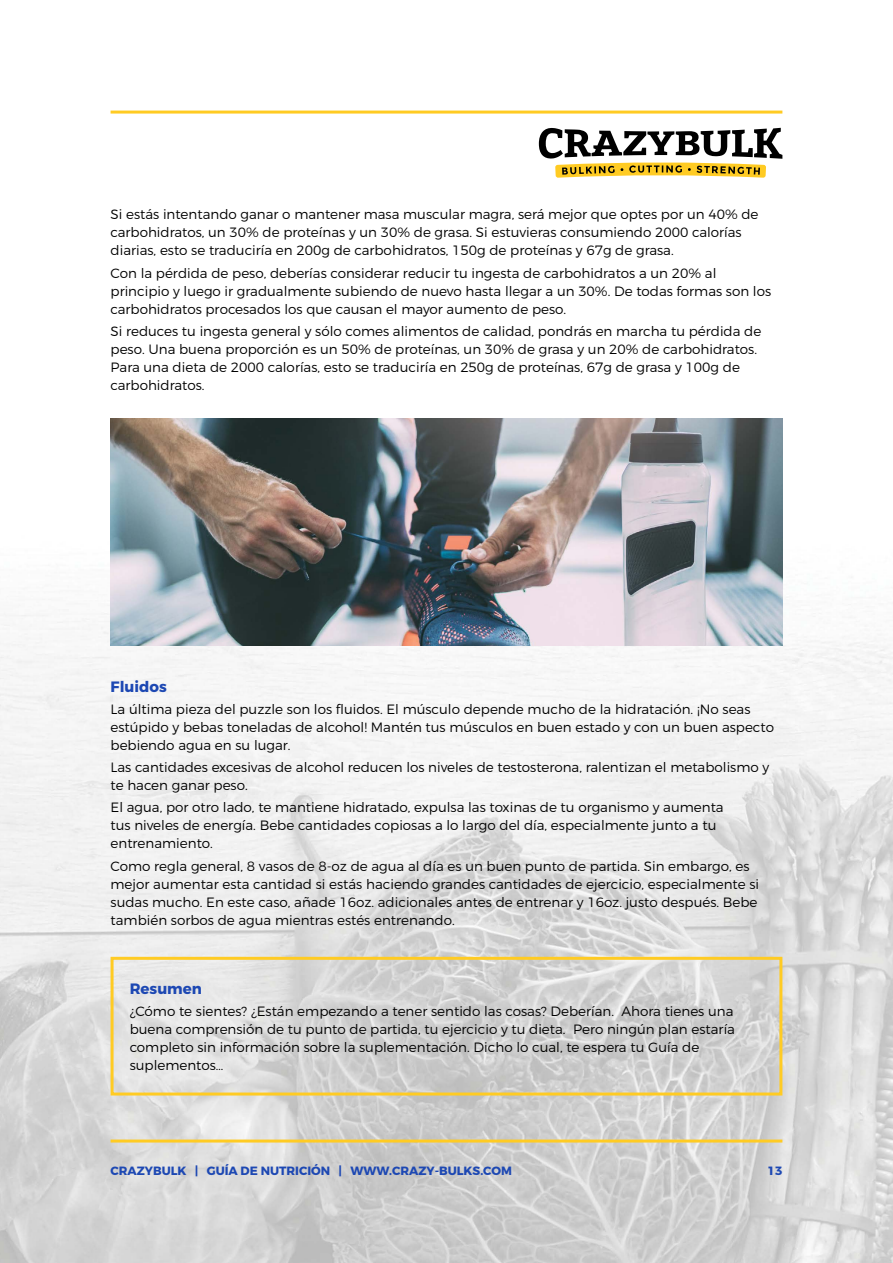
<style>
.page{position:relative;width:893px;height:1263px;background:#fff}
.page>*{position:absolute;margin:0;border:0;box-sizing:border-box;transform-origin:0 0}
.t1{font:700 15px "Montserrat";color:#1d48b3}
.t2{font:300 13.5px/18px "Montserrat";color:#000}
.t3{font:700 12px "Montserrat";color:#1d48b3}
</style>
<div class="page">
<img style="left:0;top:422px;width:893px;height:841px">
<img style="left:111px;top:419px;width:671px;height:226px">
<div style="left:111px;top:957px;width:671px;height:138px;border:3px solid #ffcb23"></div>
<hr style="left:111px;top:111px;width:671px;height:3px;background:#ffcb23">
<svg style="left:539px;top:128px;width:243px;height:50px"></svg>
<hr style="left:111px;top:1139px;width:671px;height:3px;background:#ffcb23">
<p class="t2" style="left:111px;top:205px;width:649px">Si estás intentando ganar o mantener masa muscular magra, será mejor que optes por un 40% de carbohidratos, un 30% de proteínas y un 30% de grasa. Si estuvieras consumiendo 2000 calorías diarias, esto se traduciría en 200g de carbohidratos, 150g de proteínas y 67g de grasa.</p>
<p class="t2" style="left:111px;top:264px;width:662px">Con la pérdida de peso, deberías considerar reducir tu ingesta de carbohidratos a un 20% al principio y luego ir gradualmente subiendo de nuevo hasta llegar a un 30%. De todas formas son los carbohidratos procesados los que causan el mayor aumento de peso.</p>
<p class="t2" style="left:111px;top:322px;width:652px">Si reduces tu ingesta general y sólo comes alimentos de calidad, pondrás en marcha tu pérdida de peso. Una buena proporción es un 50% de proteínas, un 30% de grasa y un 20% de carbohidratos.<br>Para una dieta de 2000 calorías, esto se traduciría en 250g de proteínas, 67g de grasa y 100g de carbohidratos.</p>
<p class="t1" style="left:111px;top:677px;width:58px">Fluidos</p>
<p class="t2" style="left:111px;top:700px;width:665px">La última pieza del puzzle son los fluidos. El músculo depende mucho de la hidratación. ¡No seas estúpido y bebas toneladas de alcohol! Mantén tus músculos en buen estado y con un buen aspecto bebiendo agua en su lugar.</p>
<p class="t2" style="left:111px;top:758px;width:660px">Las cantidades excesivas de alcohol reducen los niveles de testosterona, ralentizan el metabolismo y te hacen ganar peso.</p>
<p class="t2" style="left:111px;top:798px;width:615px">El agua, por otro lado, te mantiene hidratado, expulsa las toxinas de tu organismo y aumenta tus niveles de energía. Bebe cantidades copiosas a lo largo del día, especialmente junto a tu entrenamiento.</p>
<p class="t2" style="left:111px;top:857px;width:650px">Como regla general, 8 vasos de 8-oz de agua al día es un buen punto de partida. Sin embargo, es mejor aumentar esta cantidad si estás haciendo grandes cantidades de ejercicio, especialmente si sudas mucho. En este caso, añade 16oz. adicionales antes de entrenar y 16oz. justo después. Bebe también sorbos de agua mientras estés entrenando.</p>
<p class="t1" style="left:130px;top:979px;width:74px">Resumen</p>
<p class="t2" style="left:130px;top:1002px;width:607px">¿Cómo te sientes? ¿Están empezando a tener sentido las cosas? Deberían. Ahora tienes una buena comprensión de tu punto de partida, tu ejercicio y tu dieta. Pero ningún plan estaría completo sin información sobre la suplementación. Dicho lo cual, te espera tu Guía de suplementos…</p>
<p class="t3" style="left:111px;top:1163px;width:403px">CRAZYBULK | GUÍA DE NUTRICIÓN | WWW.CRAZY-BULKS.COM</p>
<p class="t3" style="left:768px;top:1163px;width:16px">13</p>
</div>
